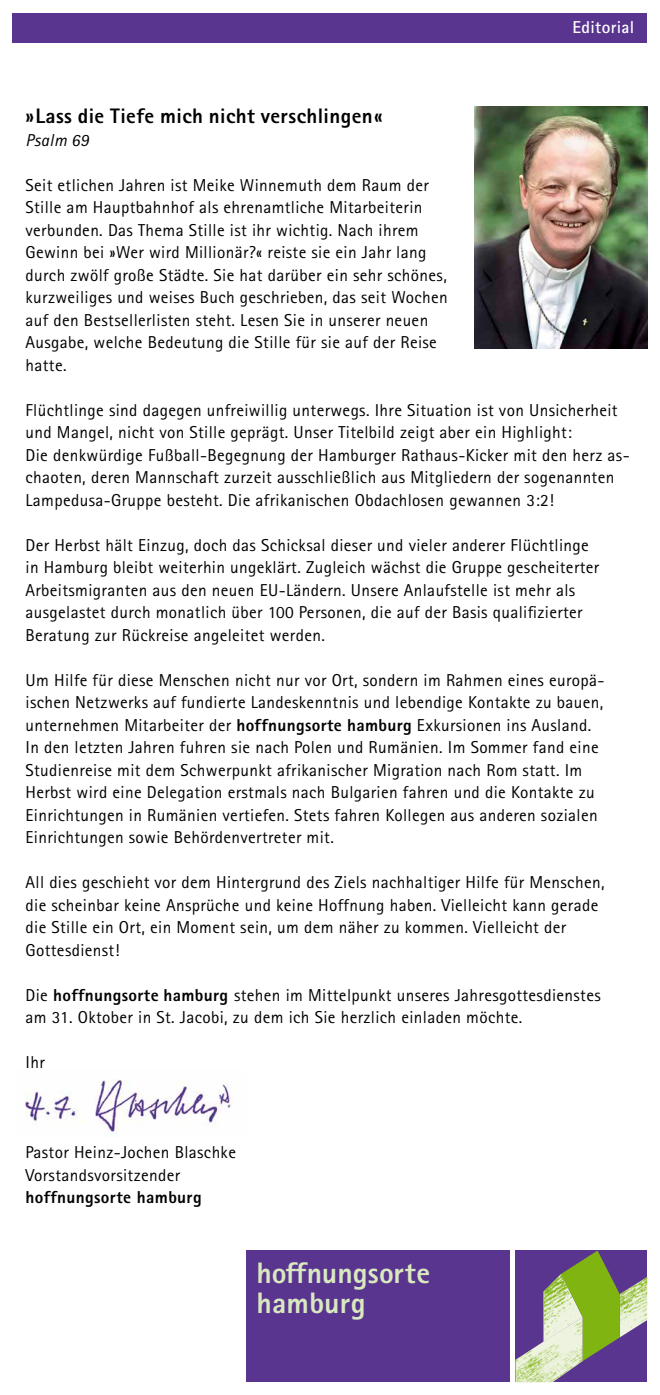
<style>
.page{position:relative;width:660px;height:1395px;background:#fff}
.page>*{position:absolute;margin:0;border:0;box-sizing:border-box;transform-origin:0 0}
.t1{font:800 29.7px/29.7px "Rotis Sans Serif";letter-spacing:.005em;color:#d9e9bf}
.t2{font:800 21px "Rotis Sans Serif";letter-spacing:.02em;color:#000}
.t3{font:17.25px/22.5px "Rotis Sans Serif";letter-spacing:.02em;color:#000}
.t4{font:800 17.25px "Rotis Sans Serif";letter-spacing:.02em;color:#000}
.t5{font:700 17.25px "Rotis Sans Serif";letter-spacing:.02em;color:#fff}
.t6{font:italic 17.25px "Rotis Sans Serif";letter-spacing:.02em;color:#000}
.s1{font-weight:800}
</style>
<div class="page">
<div style="left:13px;top:13px;width:633px;height:30px;background:#5a3590"></div>
<div style="left:246px;top:1250px;width:263px;height:132px;background:#5a3590"></div>
<svg style="left:515px;top:1250px;width:131px;height:132px"></svg>
<img style="left:25px;top:1079px;width:206px;height:56px">
<img style="left:474px;top:106px;width:172px;height:243px">
<p class="t5" style="left:572px;top:16px;width:63px">Editorial</p>
<p class="t2" style="left:26px;top:103px;width:358px">»Lass die Tiefe mich nicht verschlingen«</p>
<p class="t6" style="left:26px;top:130px;width:65px">Psalm 69</p>
<p class="t3" style="left:26px;top:174px;width:423px">Seit etlichen Jahren ist Meike Winnemuth dem Raum der Stille am Hauptbahnhof als ehrenamtliche Mitarbeiterin verbunden. Das Thema Stille ist ihr wichtig. Nach ihrem Gewinn bei »Wer wird Millionär?« reiste sie ein Jahr lang durch zwölf große Städte. Sie hat darüber ein sehr schönes, kurzweiliges und weises Buch geschrieben, das seit Wochen auf den Bestsellerlisten steht. Lesen Sie in unserer neuen Ausgabe, welche Bedeutung die Stille für sie auf der Reise hatte.</p>
<p class="t3" style="left:26px;top:398px;width:605px">Flüchtlinge sind dagegen unfreiwillig unterwegs. Ihre Situation ist von Unsicherheit und Mangel, nicht von Stille geprägt. Unser Titelbild zeigt aber ein Highlight:<br>Die denkwürdige Fußball-Begegnung der Hamburger Rathaus-Kicker mit den herz as&shy;chaoten, deren Mannschaft zurzeit ausschließlich aus Mitgliedern der sogenannten Lampedusa-Gruppe besteht. Die afrikanischen Obdachlosen gewannen 3:2!</p>
<p class="t3" style="left:26px;top:533px;width:574px">Der Herbst hält Einzug, doch das Schicksal dieser und vieler anderer Flüchtlinge in Hamburg bleibt weiterhin ungeklärt. Zugleich wächst die Gruppe gescheiterter Arbeitsmigranten aus den neuen EU-Ländern. Unsere Anlaufstelle ist mehr als ausgelastet durch monatlich über 100 Personen, die auf der Basis qualifizierter Beratung zur Rückreise angeleitet werden.</p>
<p class="t3" style="left:26px;top:668px;width:580px">Um Hilfe für diese Menschen nicht nur vor Ort, sondern im Rahmen eines europä&shy;ischen Netzwerks auf fundierte Landeskenntnis und lebendige Kontakte zu bauen, unternehmen Mitarbeiter der <span class="s1">hoffnungsorte hamburg</span> Exkursionen ins Ausland.<br>In den letzten Jahren fuhren sie nach Polen und Rumänien. Im Sommer fand eine Studienreise mit dem Schwerpunkt afrikanischer Migration nach Rom statt. Im Herbst wird eine Delegation erstmals nach Bulgarien fahren und die Kontakte zu Einrichtungen in Rumänien vertiefen. Stets fahren Kollegen aus anderen sozialen Einrichtungen sowie Behördenvertreter mit.</p>
<p class="t3" style="left:26px;top:871px;width:580px">All dies geschieht vor dem Hintergrund des Ziels nachhaltiger Hilfe für Menschen, die scheinbar keine Ansprüche und keine Hoffnung haben. Vielleicht kann gerade die Stille ein Ort, ein Moment sein, um dem näher zu kommen. Vielleicht der Gottesdienst!</p>
<p class="t3" style="left:26px;top:983px;width:576px">Die <span class="s1">hoffnungsorte hamburg</span> stehen im Mittelpunkt unseres Jahresgottesdienstes am 31. Oktober in St. Jacobi, zu dem ich Sie herzlich einladen möchte.</p>
<p class="t3" style="left:26px;top:1051px;width:21px">Ihr</p>
<p class="t3" style="left:26px;top:1141px;width:212px">Pastor Heinz-Jochen Blaschke<br>Vorstandsvorsitzender</p>
<p class="t4" style="left:26px;top:1186px;width:177px">hoffnungsorte hamburg</p>
<h1 class="t1" style="left:256px;top:1257px;width:175px">hoffnungsorte hamburg</h1>
</div>
